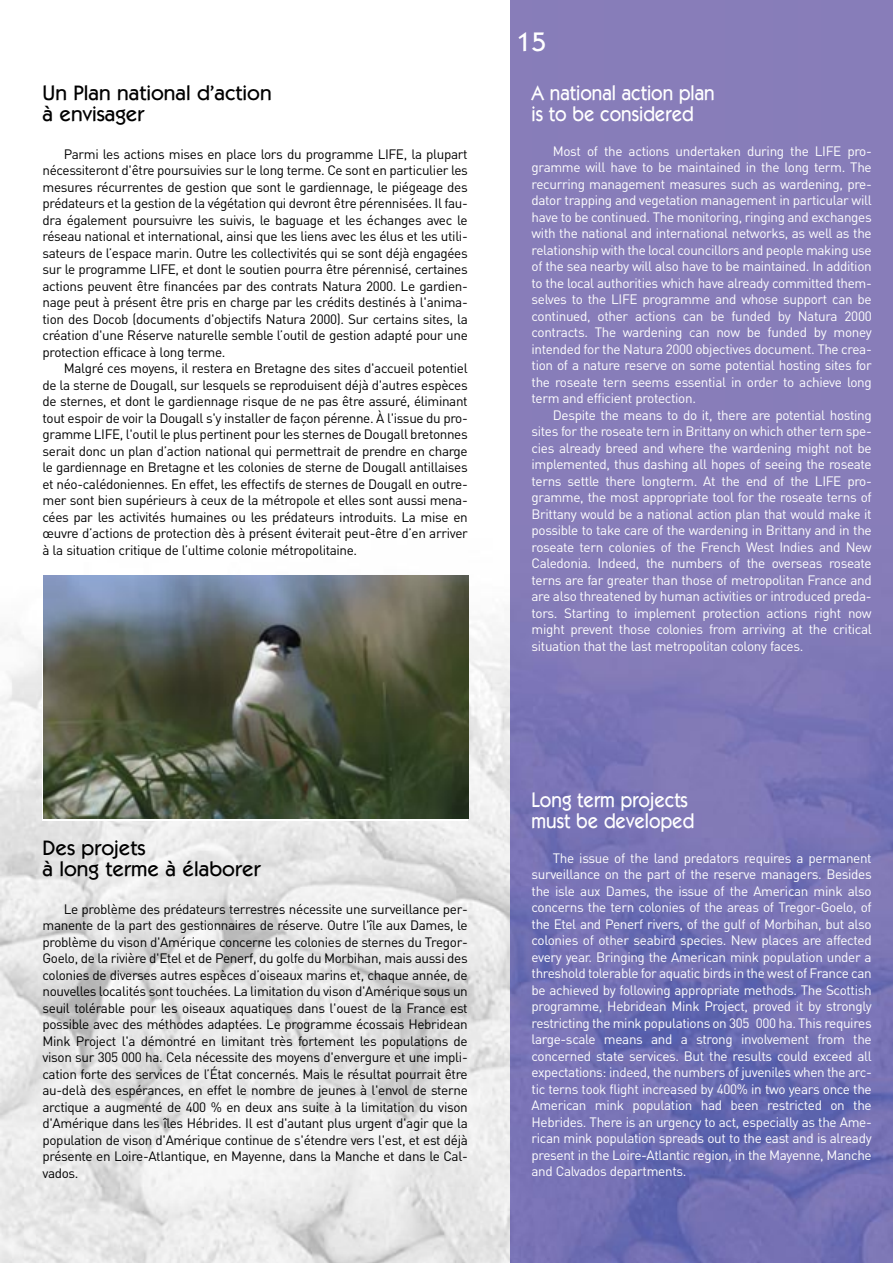
<style>
.page{position:relative;width:893px;height:1263px;background:#fff}
.page>*{position:absolute;margin:0;border:0;box-sizing:border-box;transform-origin:0 0}
.t1{font:500 27px "Itc Kabel";color:#fff}
.t2{font:500 21px/21px "Itc Kabel";color:#fff;scale:.9 1}
.t3{font:500 21px/21px "Itc Kabel";color:#000}
.t4{font:13.5px/16.5px "DIN";letter-spacing:-.025em;color:#000;text-align:justify}
.t5{font:13.5px/16.5px "DIN";letter-spacing:-.025em;color:#fff;text-align:justify}
</style>
<div class="page">
<img style="left:0;top:575px;width:510px;height:688px">
<img style="left:510px;top:0;width:383px;height:1263px">
<img style="left:43px;top:576px;width:425px;height:242px">
<h2 class="t3" style="left:43px;top:84px;width:231px">Un Plan national d’action à envisager</h2>
<p class="t4" style="left:43px;top:147px;width:427px;text-indent:21px">Parmi les actions mises en place lors du programme LIFE, la plupart nécessiteront d'être poursuivies sur le long terme. Ce sont en particulier les mesures récurrentes de gestion que sont le gardiennage, le piégeage des prédateurs et la gestion de la végétation qui devront être pérennisées. Il fau&shy;dra également poursuivre les suivis, le baguage et les échanges avec le réseau national et international, ainsi que les liens avec les élus et les utili&shy;sateurs de l’espace marin. Outre les collectivités qui se sont déjà engagées sur le programme LIFE, et dont le soutien pourra être pérennisé, certaines actions peuvent être financées par des contrats Natura 2000. Le gardien&shy;nage peut à présent être pris en charge par les crédits destinés à l'anima&shy;tion des Docob (documents d'objectifs Natura 2000). Sur certains sites, la création d'une Réserve naturelle semble l’outil de gestion adapté pour une protection efficace à long terme.</p>
<p class="t4" style="left:43px;top:361px;width:427px;text-indent:21px">Malgré ces moyens, il restera en Bretagne des sites d'accueil potentiel de la sterne de Dougall, sur lesquels se reproduisent déjà d'autres espèces de sternes, et dont le gardiennage risque de ne pas être assuré, éliminant tout espoir de voir la Dougall s'y installer de façon pérenne. À l'issue du pro&shy;gramme LIFE, l'outil le plus pertinent pour les sternes de Dougall bretonnes serait donc un plan d’action national qui permettrait de prendre en charge le gardiennage en Bretagne et les colonies de sterne de Dougall antillaises et néo-calédoniennes. En effet, les effectifs de sternes de Dougall en outre&shy;mer sont bien supérieurs à ceux de la métropole et elles sont aussi mena&shy;cées par les activités humaines ou les prédateurs introduits. La mise en œuvre d’actions de protection dès à présent éviterait peut-être d’en arriver à la situation critique de l’ultime colonie métropolitaine.</p>
<h1 class="t1" style="left:516px;top:32px;width:32px">15</h1>
<h2 class="t2" style="left:532px;top:84px;width:205px">A national action plan is to be considered</h2>
<p class="t5" style="left:531px;top:144px;width:342px;text-indent:21px">Most of the actions undertaken during the LIFE pro&shy;gramme will have to be maintained in the long term. The recurring management measures such as wardening, pre&shy;dator trapping and vegetation management in particular will have to be continued. The monitoring, ringing and exchanges with the national and international networks, as well as the relationship with the local councillors and people making use of the sea nearby will also have to be maintained. In addition to the local authorities which have already committed them&shy;selves to the LIFE programme and whose support can be continued, other actions can be funded by Natura 2000 contracts. The wardening can now be funded by money intended for the Natura 2000 objectives document. The crea&shy;tion of a nature reserve on some potential hosting sites for the roseate tern seems essential in order to achieve long term and efficient protection.</p>
<p class="t5" style="left:531px;top:408px;width:342px;text-indent:21px">Despite the means to do it, there are potential hosting sites for the roseate tern in Brittany on which other tern spe&shy;cies already breed and where the wardening might not be implemented, thus dashing all hopes of seeing the roseate terns settle there longterm. At the end of the LIFE pro&shy;gramme, the most appropriate tool for the roseate terns of Brittany would be a national action plan that would make it possible to take care of the wardening in Brittany and in the roseate tern colonies of the French West Indies and New Caledonia. Indeed, the numbers of the overseas roseate terns are far greater than those of metropolitan France and are also threatened by human activities or introduced preda&shy;tors. Starting to implement protection actions right now might prevent those colonies from arriving at the critical situation that the last metropolitan colony faces.</p>
<h2 class="t3" style="left:43px;top:839px;width:220px">Des projets<br>à long terme à élaborer</h2>
<p class="t4" style="left:43px;top:902px;width:427px;text-indent:21px">Le problème des prédateurs terrestres nécessite une surveillance per&shy;manente de la part des gestionnaires de réserve. Outre l'île aux Dames, le problème du vison d'Amérique concerne les colonies de sternes du Tregor-Goelo, de la rivière d'Etel et de Penerf, du golfe du Morbihan, mais aussi des colonies de diverses autres espèces d’oiseaux marins et, chaque année, de nouvelles localités sont touchées. La limitation du vison d'Amérique sous un seuil tolérable pour les oiseaux aquatiques dans l'ouest de la France est possible avec des méthodes adaptées. Le programme écossais Hebridean Mink Project l'a démontré en limitant très fortement les populations de vison sur 305 000 ha. Cela nécessite des moyens d'envergure et une impli&shy;cation forte des services de l’État concernés. Mais le résultat pourrait être au-delà des espérances, en effet le nombre de jeunes à l'envol de sterne arctique a augmenté de 400 % en deux ans suite à la limitation du vison d'Amérique dans les îles Hébrides. Il est d'autant plus urgent d'agir que la population de vison d'Amérique continue de s'étendre vers l'est, et est déjà présente en Loire-Atlantique, en Mayenne, dans la Manche et dans le Cal&shy;vados.</p>
<h2 class="t2" style="left:532px;top:791px;width:182px">Long term projects must be developed</h2>
<p class="t5" style="left:531px;top:851px;width:342px;text-indent:21px">The issue of the land predators requires a permanent surveillance on the part of the reserve managers. Besides the isle aux Dames, the issue of the American mink also concerns the tern colonies of the areas of Tregor-Goelo, of the Etel and Penerf rivers, of the gulf of Morbihan, but also colonies of other seabird species. New places are affected every year. Bringing the American mink population under a threshold tolerable for aquatic birds in the west of France can be achieved by following appropriate methods. The Scottish programme, Hebridean Mink Project, proved it by strongly restricting the mink populations on 305 000 ha. This requires large-scale means and a strong involvement from the concerned state services. But the results could exceed all expectations: indeed, the numbers of juveniles when the arc&shy;tic terns took flight increased by 400% in two years once the American mink population had been restricted on the Hebrides. There is an urgency to act, especially as the Ame&shy;rican mink population spreads out to the east and is already present in the Loire-Atlantic region, in the Mayenne, Manche and Calvados departments.</p>
</div>
